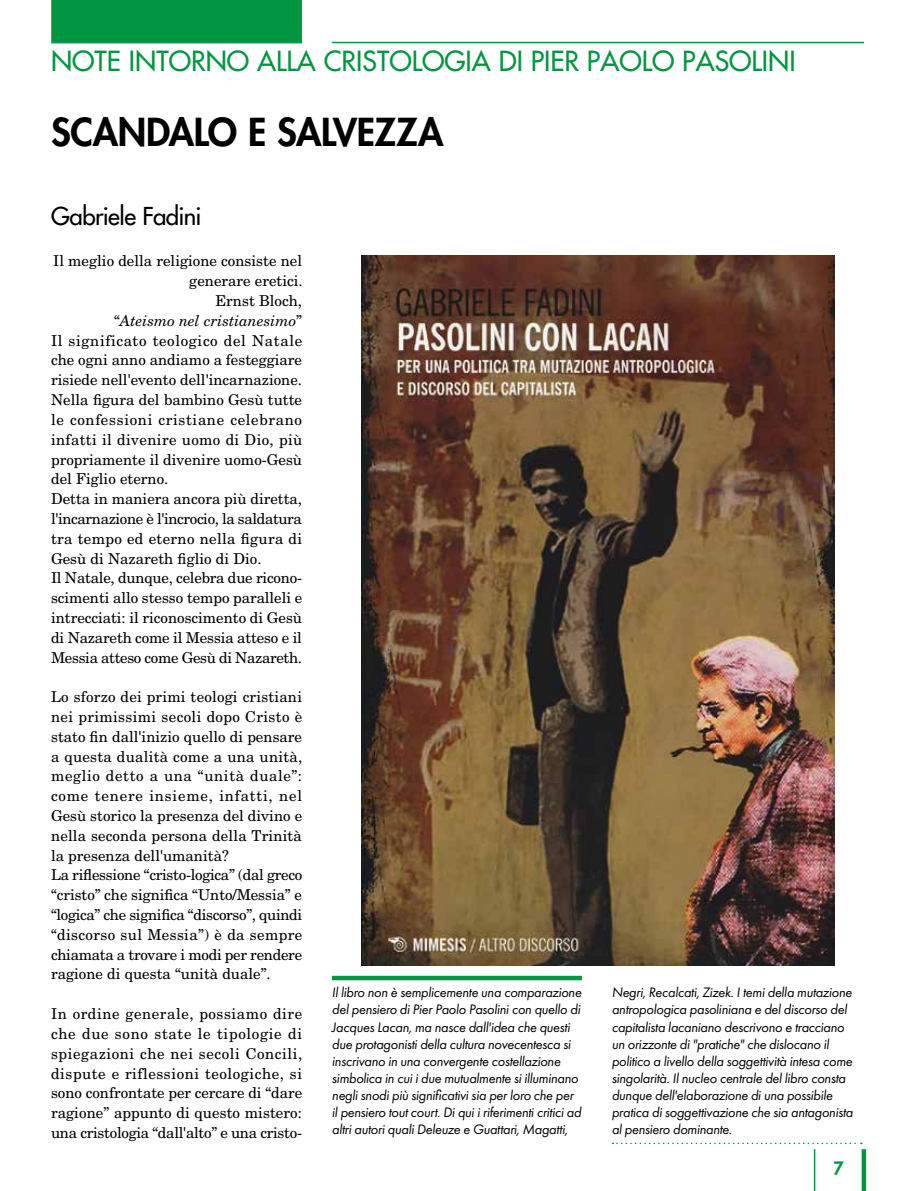
<style>
.page{position:relative;width:915px;height:1191px;background:#fff}
.page>*{position:absolute;margin:0;border:0;box-sizing:border-box;transform-origin:0 0}
.t1{font:800 37.5px "Futura Std";letter-spacing:-.01em;color:#000}
.t2{font:500 27px "Futura Std";color:#009641}
.t3{font:500 24px "Futura Std";letter-spacing:-.025em;color:#000}
.t4{font:800 18px "Futura Std";color:#009641}
.t5{font:15px/19.8px "New Century Schlbk LT Pro";color:#000}
.t6{font:15px "New Century Schlbk LT Pro";letter-spacing:-.025em;color:#000}
.t7{font:15px "New Century Schlbk LT Pro";letter-spacing:.04em;color:#000}
.t8{font:15px "New Century Schlbk LT Pro";letter-spacing:.045em;color:#000}
.t9{font:15px "New Century Schlbk LT Pro";letter-spacing:-.02em;color:#000}
.t10{font:15px "New Century Schlbk LT Pro";letter-spacing:.025em;color:#000}
.t11{font:15px "New Century Schlbk LT Pro";letter-spacing:.02em;color:#000}
.t12{font:italic 15px "New Century Schlbk LT Pro";color:#000}
.t13{font:italic 14.25px/17.1px "Futura PT";letter-spacing:-.02em;color:#000}
.s1{font-style:normal}
</style>
<div class="page">
<hr style="left:332px;top:42px;width:531px;height:1px;background:#009641">
<div style="left:51px;top:0;width:251px;height:43px;background:#009641"></div>
<hr style="left:813px;top:1149px;width:2px;height:42px;background:#009641">
<svg style="left:861px;top:1149px;width:4px;height:42px"></svg>
<img style="left:361px;top:255px;width:473px;height:710px">
<div style="left:332px;top:975px;width:249px;height:5px;background:#009641"></div>
<svg style="left:612px;top:1142px;width:249px;height:2px"></svg>
<h2 class="t2" style="left:51px;top:44px;width:745px">NOTE INTORNO ALLA CRISTOLOGIA DI PIER PAOLO PASOLINI</h2>
<h1 class="t1" style="left:51px;top:108px;width:393px">SCANDALO E SALVEZZA</h1>
<h3 class="t3" style="left:51px;top:201px;width:152px">Gabriele Fadini</h3>
<p class="t5" style="left:53px;top:251px;width:250px">Il meglio della religione consiste nel</p>
<p class="t5" style="left:189px;top:271px;width:115px">generare eretici.</p>
<p class="t5" style="left:215px;top:290px;width:88px">Ernst Bloch,</p>
<p class="t12" style="left:114px;top:311px;width:189px"><span class="s1">“</span>Ateismo nel cristianesimo<span class="s1">”</span></p>
<p class="t7" style="left:51px;top:331px;width:252px">Il significato teologico del Natale</p>
<p class="t5" style="left:51px;top:350px;width:252px">che ogni anno andiamo a festeggiare</p>
<p class="t5" style="left:51px;top:370px;width:252px">risiede nell'evento dell'incarnazione.</p>
<p class="t5" style="left:51px;top:389px;width:252px">Nella figura del bambino Gesù tutte</p>
<p class="t8" style="left:51px;top:410px;width:252px">le confessioni cristiane celebrano</p>
<p class="t10" style="left:51px;top:430px;width:252px">infatti il divenire uomo di Dio, più</p>
<p class="t5" style="left:51px;top:449px;width:252px">propriamente il divenire uomo-Gesù</p>
<p class="t5" style="left:51px;top:469px;width:119px">del Figlio eterno.</p>
<p class="t5" style="left:51px;top:488px;width:252px">Detta in maniera ancora più diretta,</p>
<p class="t6" style="left:51px;top:509px;width:252px">l'incarnazione è l'incrocio, la saldatura</p>
<p class="t11" style="left:51px;top:529px;width:252px">tra tempo ed eterno nella figura di</p>
<p class="t5" style="left:51px;top:548px;width:212px">Gesù di Nazareth figlio di Dio.</p>
<p class="t5" style="left:51px;top:568px;width:252px">Il Natale, dunque, celebra due ricono-</p>
<p class="t5" style="left:51px;top:587px;width:253px">scimenti allo stesso tempo paralleli e</p>
<p class="t5" style="left:51px;top:607px;width:252px">intrecciati: il riconoscimento di Gesù</p>
<p class="t5" style="left:51px;top:627px;width:252px">di Nazareth come il Messia atteso e il</p>
<p class="t9" style="left:51px;top:648px;width:252px">Messia atteso come Gesù di Nazareth.</p>
<p class="t5" style="left:51px;top:686px;width:253px">Lo sforzo dei primi teologi cristiani nei primissimi secoli dopo Cristo è stato fin dall'inizio quello di pensare a questa dualità come a una unità, meglio detto a una “unità duale”: come tenere insieme, infatti, nel Gesù storico la presenza del divino e nella seconda persona della Trinità la presenza dell'umanità?<br>La riflessione “cristo-logica” (dal greco “cristo” che significa “Unto/Messia” e “logica” che significa “discorso”, quindi “discorso sul Messia”) è da sempre chiamata a trovare i modi per rendere ragione di questa “unità duale”.</p>
<p class="t5" style="left:51px;top:1003px;width:252px;text-align:justify">In ordine generale, possiamo dire che due sono state le tipologie di spiegazioni che nei secoli Concili, dispute e riflessioni teologiche, si sono confrontate per cercare di “dare ragione” appunto di questo mistero: una cristologia “dall'alto” e una cristo-</p>
<p class="t13" style="left:332px;top:984px;width:251px">Il libro non è semplicemente una comparazione del pensiero di Pier Paolo Pasolini con quello di Jacques Lacan, ma nasce dall'idea che questi due protagonisti della cultura novecentesca si inscrivano in una convergente costellazione simbolica in cui i due mutualmente si illuminano negli snodi più significativi sia per loro che per il pensiero tout court. Di qui i riferimenti critici ad altri autori quali Deleuze e Guattari, Magatti,</p>
<p class="t13" style="left:611px;top:984px;width:243px">Negri, Recalcati, Zizek. I temi della mutazione antropologica pasoliniana e del discorso del capitalista lacaniano descrivono e tracciano un orizzonte di "pratiche" che dislocano il politico a livello della soggettività intesa come singolarità. Il nucleo centrale del libro consta dunque dell'elaborazione di una possibile pratica di soggettivazione che sia antagonista al pensiero dominante.</p>
<p class="t4" style="left:833px;top:1157px;width:12px">7</p>
</div>
